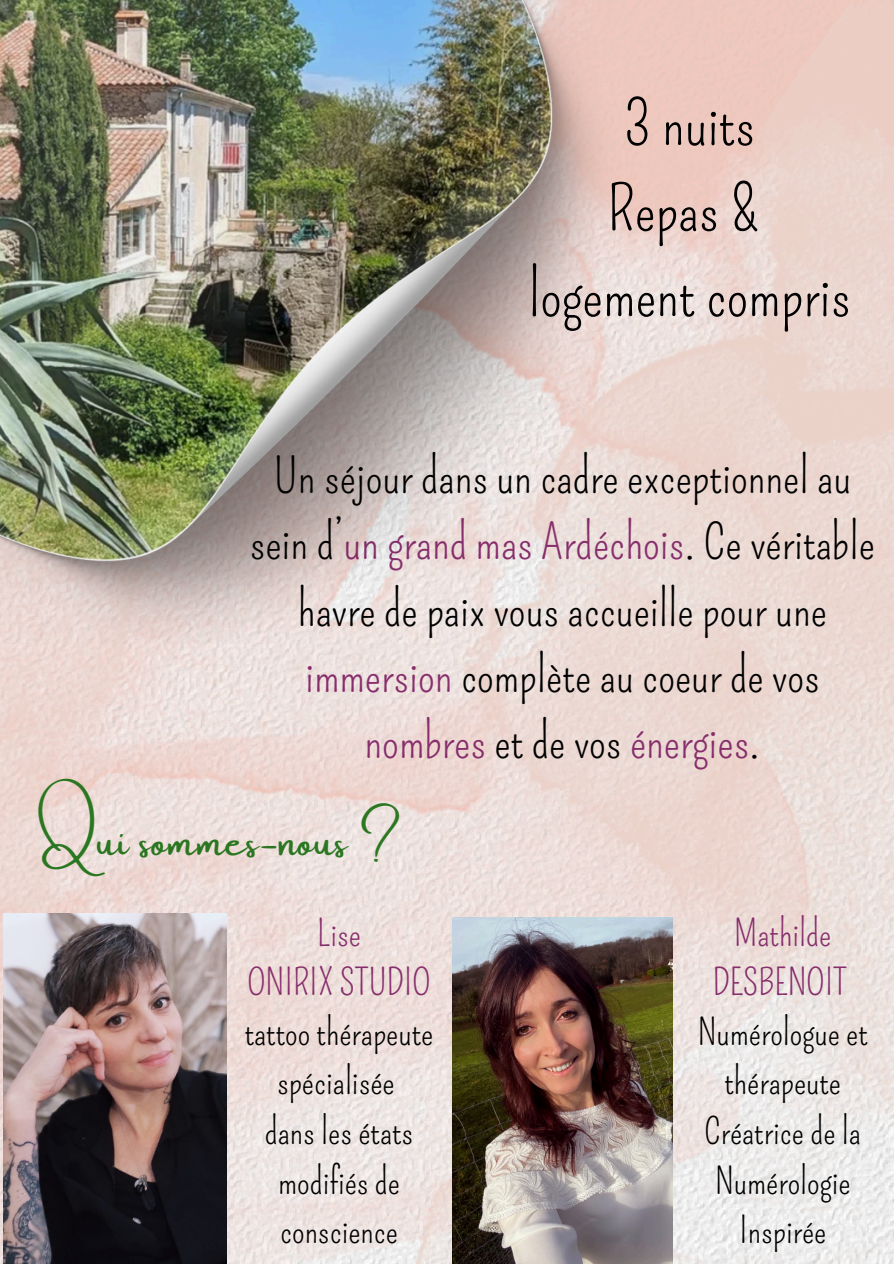
<style>
.page{position:relative;width:894px;height:1264px;background:#fff}
.page>*{position:absolute;margin:0;border:0;box-sizing:border-box;transform-origin:0 0}
.t1{font:61.5px/85.5px "Pompiere";color:#000;text-align:center}
.t2{font:48px/66.3px "Pompiere";color:#000;text-align:center}
.t3{font:45px "Amsterdam One";color:#2b7721}
.t4{font:36px/49.5px "Pompiere";color:#000;text-align:center}
.t5{font:36px/49.5px "Pompiere";color:#872e6c;text-align:center}
.s1{color:#872e6c}
</style>
<div class="page">
<img style="left:0;top:0;width:893px;height:1263px">
<img style="left:0;top:0;width:632px;height:644px">
<img style="left:3px;top:913px;width:223px;height:350px">
<img style="left:452px;top:917px;width:220px;height:346px">
<h2 class="t1" style="left:528px;top:82px;width:324px">3 nuits<br>Repas &amp; logement compris</h2>
<p class="t2" style="left:250px;top:443px;width:626px">Un séjour dans un cadre exceptionnel au sein d’<span class="s1">un grand mas Ardéchois</span>. Ce véritable havre de paix vous accueille pour une <span class="s1">immersion</span> complète au coeur de vos <span class="s1">nombres</span> et de vos <span class="s1">énergies</span>.</p>
<p class="t3" style="left:38px;top:815px;width:365px">Qui sommes-nous ?</p>
<p class="t5" style="left:317px;top:909px;width:45px">Lise</p>
<p class="t4" style="left:245px;top:958px;width:190px"><span class="s1">ONIRIX STUDIO </span>tattoo thérapeute spécialisée</p>
<p class="t4" style="left:265px;top:1107px;width:150px">dans les états modifiés de conscience</p>
<p class="t5" style="left:712px;top:909px;width:135px">Mathilde<br>DESBENOIT</p>
<p class="t4" style="left:697px;top:1008px;width:171px">Numérologue et thérapeute</p>
<p class="t4" style="left:704px;top:1107px;width:158px">Créatrice de la<br>Numérologie<br>Inspirée</p>
</div>
